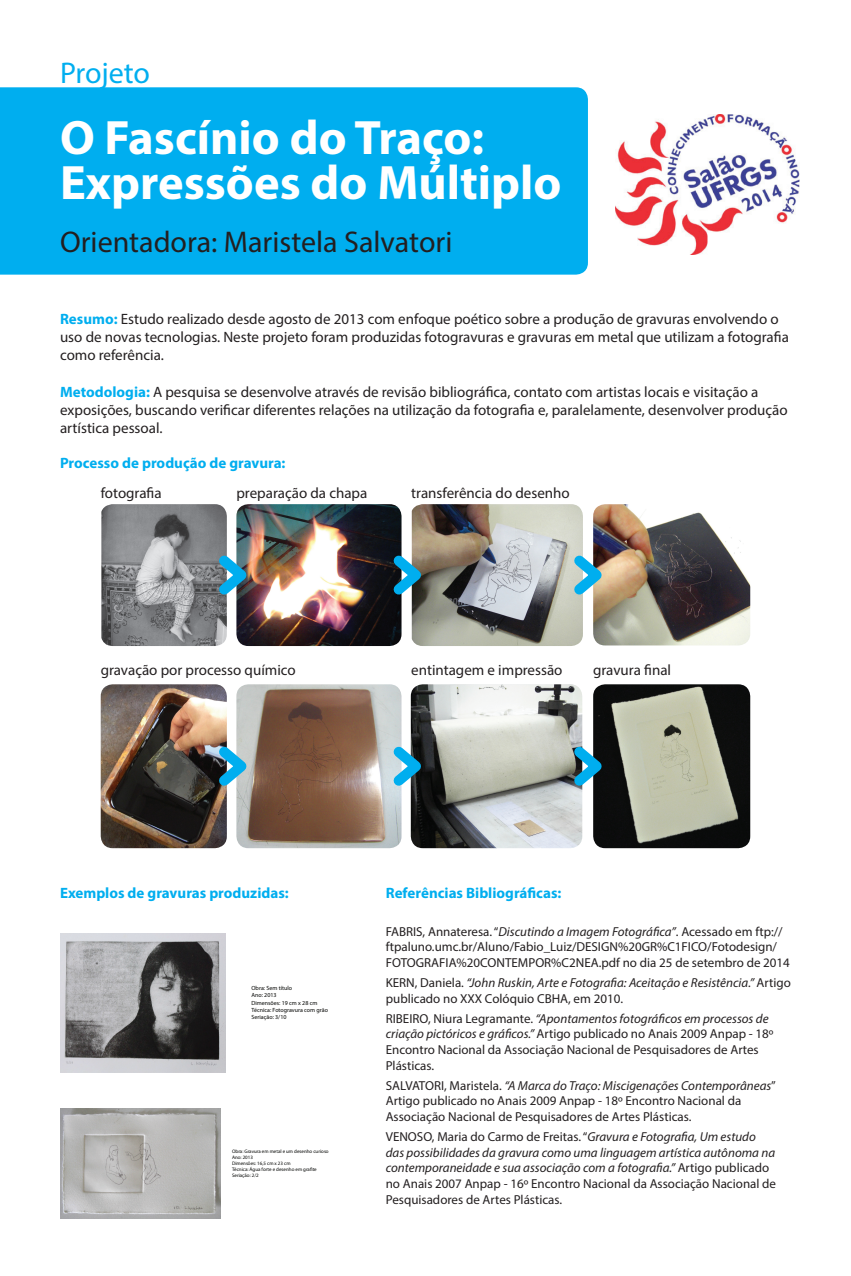
<style>
.page{position:relative;width:851px;height:1276px;background:#fff}
.page>*{position:absolute;margin:0;border:0;box-sizing:border-box;transform-origin:0 0}
.t1{font:700 48.5px/45px "Myriad Pro";color:#fff}
.t2{font:30px "Myriad Pro";color:#231f20}
.t3{font:30px "Myriad Pro";letter-spacing:-.005em;color:#00aeef}
.t4{font:15px/18px "Myriad Pro";color:#231f20}
.t5{font:700 15px "Myriad Pro";color:#00aeef}
.t6{font:13px/15.6px "Myriad Pro";color:#231f20}
.t7{font:italic 13px/15.6px "Myriad Pro";color:#231f20}
.t8{font:6px/7.2px "Myriad Pro";color:#040503}
.t9{font:5px/6px "Myriad Pro";color:#040503}
.s1{font-weight:700;color:#00aeef}
.s2{font-style:italic}
.s3{font-style:normal}
</style>
<div class="page">
<div style="left:0;top:87px;width:588px;height:188px;background:#00aeef"></div>
<img style="left:412px;top:504px;width:171px;height:142px">
<img style="left:236px;top:504px;width:165px;height:142px">
<img style="left:101px;top:504px;width:126px;height:142px">
<img style="left:593px;top:504px;width:157px;height:141px">
<img style="left:101px;top:684px;width:126px;height:164px">
<img style="left:236px;top:684px;width:165px;height:164px">
<img style="left:411px;top:684px;width:171px;height:164px">
<img style="left:593px;top:684px;width:157px;height:164px">
<svg style="left:210px;top:546px;width:47px;height:58px;background:#6d8792"></svg>
<svg style="left:384px;top:546px;width:48px;height:58px;background:#4b6970"></svg>
<svg style="left:564px;top:546px;width:48px;height:58px;background:#9bb2b1"></svg>
<svg style="left:564px;top:737px;width:48px;height:58px;background:#537681"></svg>
<svg style="left:384px;top:737px;width:48px;height:58px;background:#668b98"></svg>
<svg style="left:210px;top:737px;width:47px;height:58px;background:#809fa8"></svg>
<img style="left:615px;top:114px;width:184px;height:141px">
<img style="left:60px;top:933px;width:166px;height:139px">
<img style="left:60px;top:1108px;width:160px;height:110px">
<h2 class="t3" style="left:60px;top:54px;width:91px">Projeto</h2>
<h1 class="t1" style="left:60px;top:113px;width:503px">O Fascínio do Traço:<br>Expressões do Múltiplo</h1>
<h2 class="t2" style="left:60px;top:224px;width:394px">Orientadora: Maristela Salvatori</h2>
<p class="t4" style="left:60px;top:309px;width:730px"><span class="s1">Resumo:</span> Estudo realizado desde agosto de 2013 com enfoque poético sobre a produção de gravuras envolvendo o uso de novas tecnologias. Neste projeto foram produzidas fotogravuras e gravuras em metal que utilizam a fotografia como referência.</p>
<p class="t4" style="left:60px;top:383px;width:729px"><span class="s1">Metodologia:</span> A pesquisa se desenvolve através de revisão bibliográfica, contato com artistas locais e visitação a exposições, buscando verificar diferentes relações na utilização da fotografia e, paralelamente, desenvolver produção artística pessoal.</p>
<p class="t5" style="left:60px;top:453px;width:227px">Processo de produção de gravura:</p>
<p class="t4" style="left:101px;top:483px;width:62px">fotografia</p>
<p class="t4" style="left:236px;top:483px;width:132px">preparação da chapa</p>
<p class="t4" style="left:411px;top:483px;width:160px">transferência do desenho</p>
<p class="t4" style="left:101px;top:661px;width:196px">gravação por processo químico</p>
<p class="t4" style="left:411px;top:661px;width:153px">entintagem e impressão</p>
<p class="t4" style="left:593px;top:661px;width:79px">gravura final</p>
<p class="t5" style="left:60px;top:883px;width:230px">Exemplos de gravuras produzidas:</p>
<p class="t8" style="left:251px;top:984px;width:78px">Obra: Sem título<br>Ano: 2013<br>Dimensões: 19 cm x 28 cm<br>Técnica: Fotogravura com grão<br>Seriação: 3/10</p>
<p class="t9" style="left:232px;top:1148px;width:98px">Obra: Gravura em metal e um desenho curioso<br>Ano: 2013<br>Dimensões: 16,5 cm x 23 cm<br>Técnica: Água forte e desenho em grafite<br>Seriação: 2/2</p>
<p class="t5" style="left:386px;top:883px;width:177px">Referências Bibliográficas:</p>
<p class="t6" style="left:386px;top:923px;width:405px">FABRIS, Annateresa. “<span class="s2">Discutindo a Imagem Fotográfica”</span>. Acessado em ftp:// ftpaluno.umc.br/Aluno/Fabio_Luiz/DESIGN%20GR%C1FICO/Fotodesign/<br>FOTOGRAFIA%20CONTEMPOR%C2NEA.pdf no dia 25 de setembro de 2014</p>
<p class="t6" style="left:386px;top:974px;width:406px">KERN, Daniela. <span class="s2">“John Ruskin, Arte e Fotografia: Aceitação e Resistência.”</span> Artigo publicado no XXX Colóquio CBHA, em 2010.</p>
<p class="t6" style="left:386px;top:1010px;width:389px">RIBEIRO, Niura Legramante. <span class="s2">“Apontamentos fotográficos em processos de criação pictóricos e gráficos.”</span> Artigo publicado no Anais 2009 Anpap - 18º Encontro Nacional da Associação Nacional de Pesquisadores de Artes Plásticas.</p>
<p class="t6" style="left:386px;top:1077px;width:391px">SALVATORI, Maristela. <span class="s2">“A Marca do Traço: Miscigenações Contemporâneas</span>”<br>Artigo publicado no Anais 2009 Anpap - 18º Encontro Nacional da<br>Associação Nacional de Pesquisadores de Artes Plásticas.</p>
<p class="t7" style="left:386px;top:1128px;width:392px"><span class="s3">VENOSO, Maria do Carmo de Freitas. “</span>Gravura e Fotografia, Um estudo das possibilidades da gravura como uma linguagem artística autônoma na contemporaneidade e sua associação com a fotografia.” <span class="s3">Artigo publicado no Anais 2007 Anpap - 16º Encontro Nacional da Associação Nacional de Pesquisadores de Artes Plásticas.</span></p>
</div>
